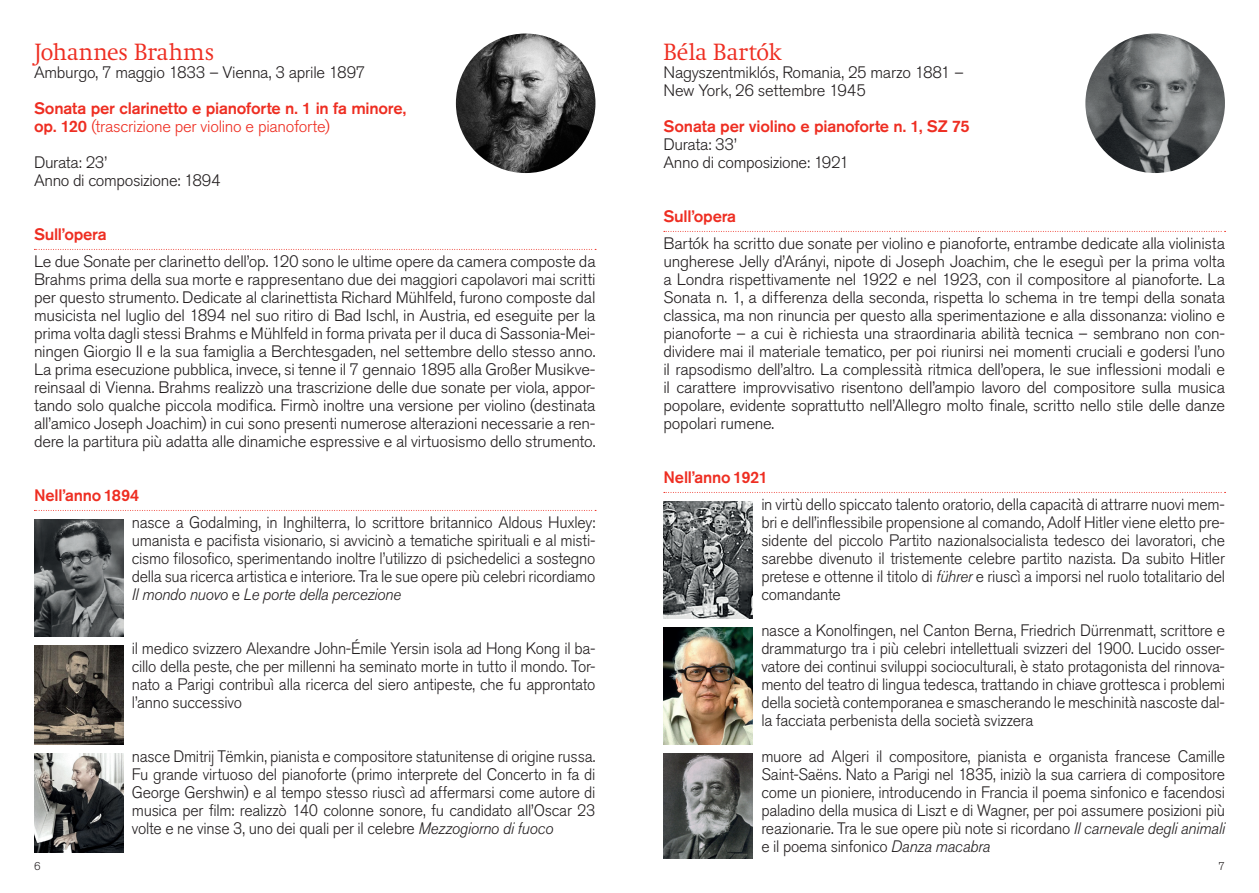
<style>
.page{position:relative;width:1259px;height:893px;background:#fff}
.page>*{position:absolute;margin:0;border:0;box-sizing:border-box;transform-origin:0 0}
.t1{font:300 24px "Swift Neue LT Pro";letter-spacing:-.005em;color:#ee2e22}
.t2{font:300 16.5px/18px "Akzidenz Grotesk Pro";letter-spacing:-.015em;color:#231f20;text-align:justify;scale:.96 1}
.t3{font:300 16.5px/18px "Akzidenz Grotesk Pro";letter-spacing:-.015em;color:#231f20}
.t4{font:500 16.5px/18px "Akzidenz Grotesk Pro";letter-spacing:-.015em;color:#ee2e22}
.t5{font:300 11.25px "Akzidenz Grotesk Pro";color:#231f20}
.s1{font-weight:300}
.s2{font-style:italic}
</style>
<div class="page">
<svg style="left:34px;top:249px;width:562px;height:1px"></svg>
<svg style="left:34px;top:510px;width:562px;height:1px"></svg>
<svg style="left:664px;top:231px;width:561px;height:1px"></svg>
<svg style="left:664px;top:492px;width:561px;height:1px"></svg>
<img style="left:34px;top:519px;width:89px;height:117px">
<img style="left:663px;top:501px;width:90px;height:117px">
<img style="left:34px;top:645px;width:89px;height:99px">
<img style="left:663px;top:627px;width:90px;height:117px">
<img style="left:34px;top:753px;width:89px;height:99px">
<img style="left:663px;top:753px;width:90px;height:106px">
<img style="left:456px;top:34px;width:139px;height:139px;border-radius:70px">
<img style="left:1085px;top:34px;width:140px;height:139px;border-radius:70px">
<h1 class="t1" style="left:34px;top:38px;width:182px">Johannes Brahms</h1>
<p class="t3" style="left:34px;top:63px;width:333px">Amburgo, 7 maggio 1833 – Vienna, 3 aprile 1897</p>
<p class="t4" style="left:34px;top:99px;width:374px">Sonata per clarinetto e pianoforte n. 1 in fa minore, op. 120 <span class="s1">(trascrizione per violino e pianoforte)</span></p>
<p class="t3" style="left:34px;top:153px;width:188px">Durata: 23’<br>Anno di composizione: 1894</p>
<p class="t4" style="left:34px;top:225px;width:74px">Sull’opera</p>
<p class="t3" style="left:34px;top:252px;width:563px;text-align:justify">Le due Sonate per clarinetto dell’op. 120 sono le ultime opere da camera composte da Brahms prima della sua morte e rappresentano due dei maggiori capolavori mai scritti per questo strumento. Dedicate al clarinettista Richard Mühlfeld, furono composte dal musicista nel luglio del 1894 nel suo ritiro di Bad Ischl, in Austria, ed eseguite per la prima volta dagli stessi Brahms e Mühlfeld in forma privata per il duca di Sassonia-Mei&shy;ningen Giorgio II e la sua famiglia a Berchtesgaden, nel settembre dello stesso anno.<br>La prima esecuzione pubblica, invece, si tenne il 7 gennaio 1895 alla Großer Musikve&shy;reinsaal di Vienna. Brahms realizzò una trascrizione delle due sonate per viola, appor&shy;tando solo qualche piccola modifica. Firmò inoltre una versione per violino (destinata all’amico Joseph Joachim) in cui sono presenti numerose alterazioni necessarie a ren&shy;dere la partitura più adatta alle dinamiche espressive e al virtuosismo dello strumento.</p>
<p class="t4" style="left:34px;top:486px;width:107px">Nell’anno 1894</p>
<p class="t2" style="left:132px;top:513px;width:484px">nasce a Godalming, in Inghilterra, lo scrittore britannico Aldous Huxley: umanista e pacifista visionario, si avvicinò a tematiche spirituali e al misti&shy;cismo filosofico, sperimentando inoltre l’utilizzo di psichedelici a sostegno della sua ricerca artistica e interiore. Tra le sue opere più celebri ricordiamo <span class="s2">Il mondo nuovo</span> e <span class="s2">Le porte della percezione</span></p>
<p class="t2" style="left:132px;top:639px;width:484px">il medico svizzero Alexandre John-Émile Yersin isola ad Hong Kong il ba&shy;cillo della peste, che per millenni ha seminato morte in tutto il mondo. Tor&shy;nato a Parigi contribuì alla ricerca del siero antipeste, che fu approntato l’anno successivo</p>
<p class="t2" style="left:132px;top:747px;width:484px">nasce Dmitrij Tëmkin, pianista e compositore statunitense di origine russa.<br>Fu grande virtuoso del pianoforte (primo interprete del Concerto in fa di George Gershwin) e al tempo stesso riuscì ad affermarsi come autore di musica per film: realizzò 140 colonne sonore, fu candidato all’Oscar 23 volte e ne vinse 3, uno dei quali per il celebre <span class="s2">Mezzogiorno di fuoco</span></p>
<h1 class="t1" style="left:663px;top:38px;width:120px">Béla Bartók</h1>
<p class="t3" style="left:663px;top:63px;width:302px">Nagyszentmiklós, Romania, 25 marzo 1881 –<br>New York, 26 settembre 1945</p>
<p class="t4" style="left:663px;top:117px;width:308px">Sonata per violino e pianoforte n. 1, SZ 75</p>
<p class="t3" style="left:663px;top:135px;width:187px">Durata: 33’<br>Anno di composizione: 1921</p>
<p class="t4" style="left:663px;top:207px;width:74px">Sull’opera</p>
<p class="t3" style="left:663px;top:234px;width:563px;text-align:justify">Bartók ha scritto due sonate per violino e pianoforte, entrambe dedicate alla violinista ungherese Jelly d’Arányi, nipote di Joseph Joachim, che le eseguì per la prima volta a Londra rispettivamente nel 1922 e nel 1923, con il compositore al pianoforte. La Sonata n. 1, a differenza della seconda, rispetta lo schema in tre tempi della sonata classica, ma non rinuncia per questo alla sperimentazione e alla dissonanza: violino e pianoforte – a cui è richiesta una straordinaria abilità tecnica – sembrano non con&shy;dividere mai il materiale tematico, per poi riunirsi nei momenti cruciali e godersi l’uno il rapsodismo dell’altro. La complessità ritmica dell’opera, le sue inflessioni modali e il carattere improvvisativo risentono dell’ampio lavoro del compositore sulla musica popolare, evidente soprattutto nell’Allegro molto finale, scritto nello stile delle danze popolari rumene.</p>
<p class="t4" style="left:663px;top:468px;width:106px">Nell’anno 1921</p>
<p class="t2" style="left:761px;top:495px;width:484px">in virtù dello spiccato talento oratorio, della capacità di attrarre nuovi mem&shy;bri e dell’inflessibile propensione al comando, Adolf Hitler viene eletto pre&shy;sidente del piccolo Partito nazionalsocialista tedesco dei lavoratori, che sarebbe divenuto il tristemente celebre partito nazista. Da subito Hitler pretese e ottenne il titolo di <span class="s2">führer</span> e riuscì a imporsi nel ruolo totalitario del comandante</p>
<p class="t2" style="left:761px;top:621px;width:484px">nasce a Konolfingen, nel Canton Berna, Friedrich Dürrenmatt, scrittore e drammaturgo tra i più celebri intellettuali svizzeri del 1900. Lucido osser&shy;vatore dei continui sviluppi socioculturali, è stato protagonista del rinnova&shy;mento del teatro di lingua tedesca, trattando in chiave grottesca i problemi della società contemporanea e smascherando le meschinità nascoste dal&shy;la facciata perbenista della società svizzera</p>
<p class="t2" style="left:761px;top:747px;width:484px">muore ad Algeri il compositore, pianista e organista francese Camille Saint-Saëns. Nato a Parigi nel 1835, iniziò la sua carriera di compositore come un pioniere, introducendo in Francia il poema sinfonico e facendosi paladino della musica di Liszt e di Wagner, per poi assumere posizioni più reazionarie. Tra le sue opere più note si ricordano <span class="s2">Il carnevale degli animali </span>e il poema sinfonico <span class="s2">Danza macabra</span></p>
<p class="t5" style="left:34px;top:859px;width:8px">6</p>
<p class="t5" style="left:1218px;top:859px;width:8px">7</p>
</div>
